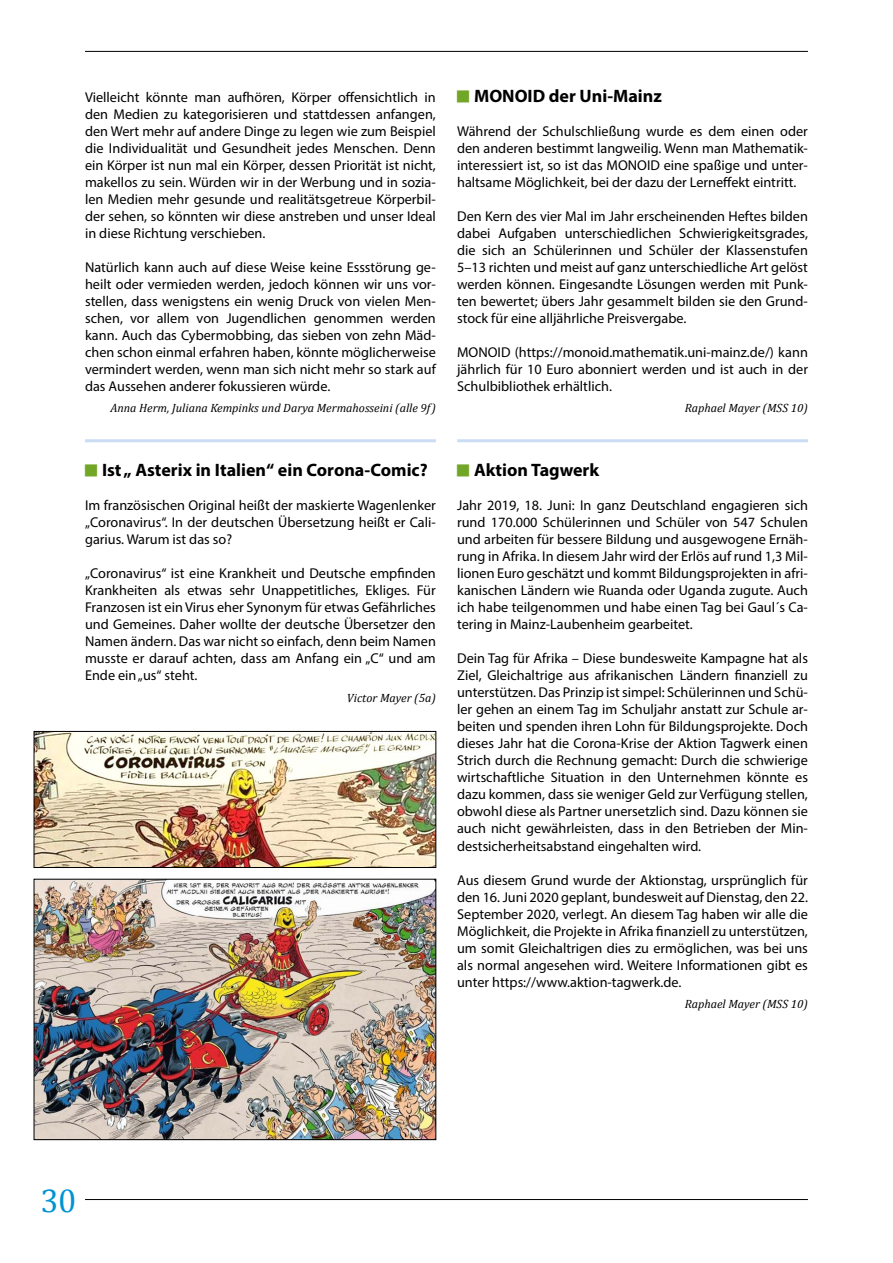
<style>
.page{position:relative;width:893px;height:1263px;background:#fff}
.page>*{position:absolute;margin:0;border:0;box-sizing:border-box;transform-origin:0 0}
.t1{font:33px "Cambria";color:#0093d2}
.t2{font:700 18px "Myriad Pro";color:#000}
.Inhalt_-_Fließtext_B{font:14.25px/17px "Myriad Pro";color:#000;text-align:justify}
.Inhalt_-_Autor{font:italic 12px "Cambria";color:#000}
</style>
<div class="page">
<hr style="left:85px;top:51px;width:723px;height:1px;background:#000">
<hr style="left:85px;top:1199px;width:723px;height:1px;background:#000">
<hr style="left:457px;top:439px;width:351px;height:3px;background:#cbddf4">
<hr style="left:85px;top:439px;width:351px;height:3px;background:#cbddf4">
<img style="left:36px;top:733px;width:398px;height:133px">
<div style="left:34px;top:731px;width:402px;height:137px;border:1px solid #000"></div>
<img style="left:36px;top:881px;width:398px;height:257px">
<div style="left:34px;top:879px;width:402px;height:261px;border:1px solid #000"></div>
<p class="Inhalt_-_Fließtext_B" style="left:85px;top:89px;width:352px">Vielleicht könnte man aufhören, Körper offensichtlich in den Medien zu kategorisieren und stattdessen anfangen, den Wert mehr auf andere Dinge zu legen wie zum Beispiel die Individualität und Gesundheit jedes Menschen. Denn ein Körper ist nun mal ein Körper, dessen Priorität ist nicht, makellos zu sein. Würden wir in der Werbung und in sozia&shy;len Medien mehr gesunde und realitätsgetreue Körperbil&shy;der sehen, so könnten wir diese anstreben und unser Ideal in diese Richtung verschieben.</p>
<p class="Inhalt_-_Fließtext_B" style="left:85px;top:259px;width:352px">Natürlich kann auch auf diese Weise keine Essstörung ge&shy;heilt oder vermieden werden, jedoch können wir uns vor&shy;stellen, dass wenigstens ein wenig Druck von vielen Men&shy;schen, vor allem von Jugendlichen genommen werden kann. Auch das Cybermobbing, das sieben von zehn Mäd&shy;chen schon einmal erfahren haben, könnte möglicherweise vermindert werden, wenn man sich nicht mehr so stark auf das Aussehen anderer fokussieren würde.</p>
<p class="Inhalt_-_Autor" style="left:111px;top:401px;width:327px">Anna Herm, Juliana Kempinks und Darya Mermahosseini (alle 9f)</p>
<p class="t2" style="left:102px;top:458px;width:327px">Ist „ Asterix in Italien“ ein Corona-Comic?</p>
<p class="Inhalt_-_Fließtext_B" style="left:85px;top:497px;width:352px">Im französischen Original heißt der maskierte Wagenlenker „Coronavirus“. In der deutschen Übersetzung heißt er Cali&shy;garius. Warum ist das so?</p>
<p class="Inhalt_-_Fließtext_B" style="left:85px;top:565px;width:352px">„Coronavirus“ ist eine Krankheit und Deutsche empfinden Krankheiten als etwas sehr Unappetitliches, Ekliges. Für Franzosen ist ein Virus eher Synonym für etwas Gefährliches und Gemeines. Daher wollte der deutsche Übersetzer den Namen ändern. Das war nicht so einfach, denn beim Namen musste er darauf achten, dass am Anfang ein „C“ und am Ende ein „us“ steht.</p>
<p class="Inhalt_-_Autor" style="left:347px;top:690px;width:90px">Victor Mayer (5a)</p>
<p class="t2" style="left:474px;top:84px;width:189px">MONOID der Uni-Mainz</p>
<p class="Inhalt_-_Fließtext_B" style="left:457px;top:123px;width:352px">Während der Schulschließung wurde es dem einen oder den anderen bestimmt langweilig. Wenn man Mathematik&shy;interessiert ist, so ist das MONOID eine spaßige und unter&shy;haltsame Möglichkeit, bei der dazu der Lerneffekt eintritt.</p>
<p class="Inhalt_-_Fließtext_B" style="left:457px;top:208px;width:352px">Den Kern des vier Mal im Jahr erscheinenden Heftes bilden dabei Aufgaben unterschiedlichen Schwierigkeitsgrades, die sich an Schülerinnen und Schüler der Klassenstufen 5–13 richten und meist auf ganz unterschiedliche Art gelöst werden können. Eingesandte Lösungen werden mit Punk&shy;ten bewertet; übers Jahr gesammelt bilden sie den Grund&shy;stock für eine alljährliche Preisvergabe.</p>
<p class="Inhalt_-_Fließtext_B" style="left:457px;top:344px;width:352px">MONOID (https://monoid.mathematik.uni-mainz.de/) kann jährlich für 10 Euro abonniert werden und ist auch in der Schulbibliothek erhältlich.</p>
<p class="Inhalt_-_Autor" style="left:685px;top:401px;width:124px">Raphael Mayer (MSS 10)</p>
<p class="t2" style="left:474px;top:458px;width:127px">Aktion Tagwerk</p>
<p class="Inhalt_-_Fließtext_B" style="left:457px;top:497px;width:352px">Jahr 2019, 18. Juni: In ganz Deutschland engagieren sich rund 170.000 Schülerinnen und Schüler von 547 Schulen und arbeiten für bessere Bildung und ausgewogene Ernäh&shy;rung in Afrika. In diesem Jahr wird der Erlös auf rund 1,3 Mil&shy;lionen Euro geschätzt und kommt Bildungsprojekten in afri&shy;kanischen Ländern wie Ruanda oder Uganda zugute. Auch ich habe teilgenommen und habe einen Tag bei Gaul´s Ca&shy;tering in Mainz-Laubenheim gearbeitet.</p>
<p class="Inhalt_-_Fließtext_B" style="left:457px;top:650px;width:352px">Dein Tag für Afrika – Diese bundesweite Kampagne hat als Ziel, Gleichaltrige aus afrikanischen Ländern finanziell zu unterstützen. Das Prinzip ist simpel: Schülerinnen und Schü&shy;ler gehen an einem Tag im Schuljahr anstatt zur Schule ar&shy;beiten und spenden ihren Lohn für Bildungsprojekte. Doch dieses Jahr hat die Corona-Krise der Aktion Tagwerk einen Strich durch die Rechnung gemacht: Durch die schwierige wirtschaftliche Situation in den Unternehmen könnte es dazu kommen, dass sie weniger Geld zur Verfügung stellen, obwohl diese als Partner unersetzlich sind. Dazu können sie auch nicht gewährleisten, dass in den Betrieben der Min&shy;destsicherheitsabstand eingehalten wird.</p>
<p class="Inhalt_-_Fließtext_B" style="left:457px;top:871px;width:352px">Aus diesem Grund wurde der Aktionstag, ursprünglich für den 16. Juni 2020 geplant, bundesweit auf Dienstag, den 22.<br>September 2020, verlegt. An diesem Tag haben wir alle die Möglichkeit, die Projekte in Afrika finanziell zu unterstützen, um somit Gleichaltrigen dies zu ermöglichen, was bei uns als normal angesehen wird. Weitere Informationen gibt es unter https://www.aktion-tagwerk.de.</p>
<p class="Inhalt_-_Autor" style="left:685px;top:996px;width:124px">Raphael Mayer (MSS 10)</p>
<h1 class="t1" style="left:41px;top:1181px;width:38px">30</h1>
</div>
